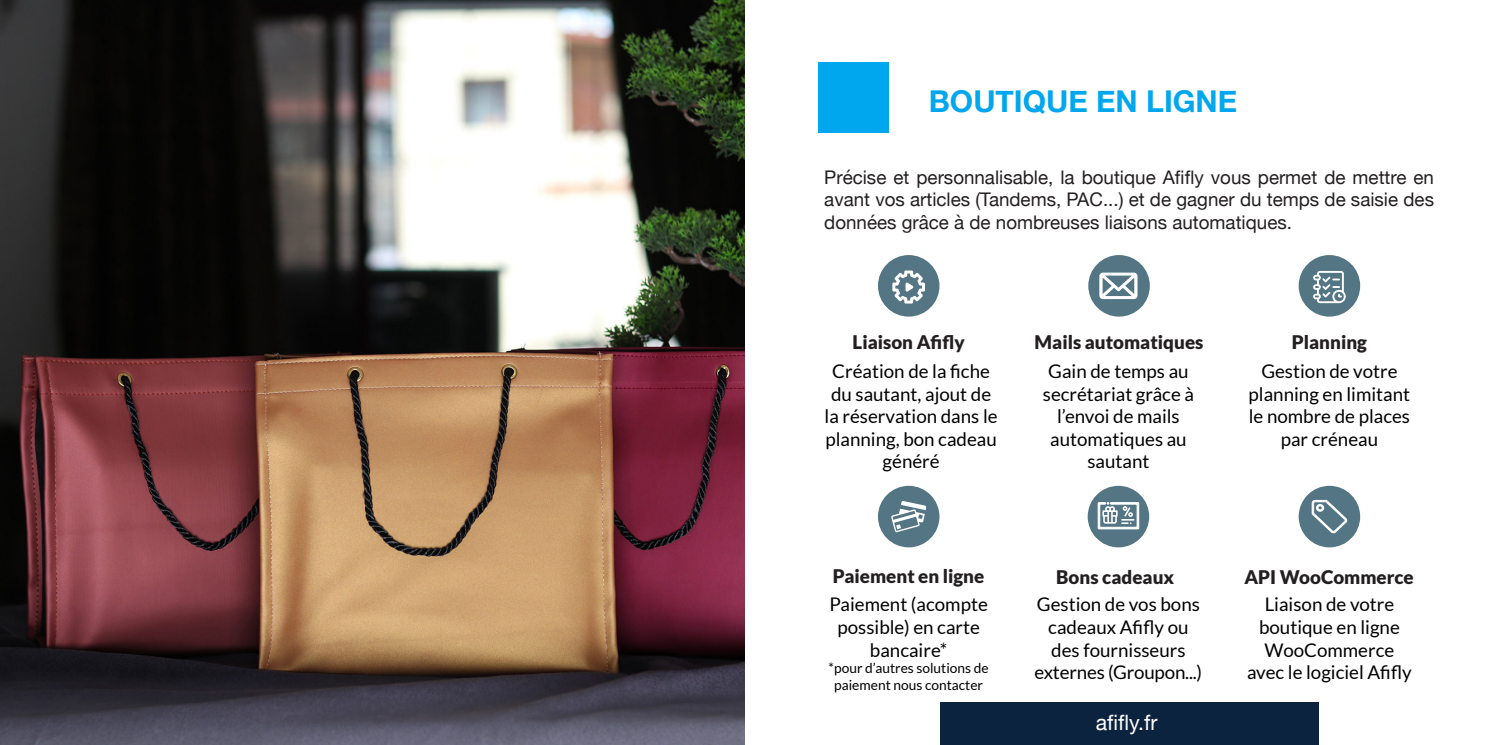
<style>
.page{position:relative;width:1489px;height:745px;background:#fff}
.page>*{position:absolute;margin:0;border:0;box-sizing:border-box;transform-origin:0 0}
.t1{font:700 30px "Helvetica Neue";color:#00a7ee}
.t2{font:21.25px "Helvetica Neue";color:#fff}
.t3{font:18.75px/22.5px "Lato";color:#000;text-align:center}
.t4{font:18.75px/22.5px "Helvetica Neue";color:#231f20;text-align:justify}
.t5{font:900 18.75px "Lato";color:#231f20}
.t6{font:13.75px/16.5px "Lato";color:#000;text-align:center}
</style>
<div class="page">
<img style="left:0;top:0;width:744px;height:744px">
<div style="left:818px;top:62px;width:70px;height:71px;background:#00a7ee"></div>
<div style="left:940px;top:702px;width:377px;height:42px;background:#0c2340"></div>
<div style="left:1298px;top:255px;width:61px;height:61px;background:#547684;border-radius:50%"></div>
<div style="left:1088px;top:255px;width:61px;height:61px;background:#547684;border-radius:50%"></div>
<div style="left:1087px;top:485px;width:62px;height:62px;background:#547684;border-radius:50%"></div>
<div style="left:877px;top:255px;width:62px;height:61px;background:#547684;border-radius:50%"></div>
<svg style="left:1097px;top:502px;width:42px;height:27px"></svg>
<svg style="left:892px;top:270px;width:33px;height:33px"></svg>
<svg style="left:1099px;top:273px;width:37px;height:25px"></svg>
<div style="left:877px;top:485px;width:62px;height:62px;background:#547684;border-radius:50%"></div>
<div style="left:1298px;top:485px;width:61px;height:62px;background:#547684;border-radius:50%"></div>
<svg style="left:1313px;top:271px;width:32px;height:32px"></svg>
<svg style="left:891px;top:501px;width:35px;height:31px"></svg>
<svg style="left:1311px;top:499px;width:36px;height:34px"></svg>
<p class="t1" style="left:928px;top:78px;width:310px">BOUTIQUE EN LIGNE</p>
<p class="t4" style="left:824px;top:167px;width:611px">Précise et personnalisable, la boutique Afifly vous permet de mettre en avant vos articles (Tandems, PAC...) et de gagner du temps de saisie des données grâce à de nombreuses liaisons automatiques.</p>
<p class="t5" style="left:852px;top:330px;width:114px">Liaison Afifly</p>
<p class="t3" style="left:824px;top:359px;width:174px">Création de la fiche du sautant, ajout de la réservation dans le planning, bon cadeau généré</p>
<p class="t5" style="left:1034px;top:330px;width:170px">Mails automatiques</p>
<p class="t3" style="left:1042px;top:359px;width:153px">Gain de temps au secrétariat grâce à l’envoi de mails</p>
<p class="t3" style="left:1050px;top:427px;width:138px">automatiques au</p>
<p class="t3" style="left:1087px;top:449px;width:63px">sautant</p>
<p class="t5" style="left:833px;top:565px;width:153px">Paiement en ligne</p>
<p class="t3" style="left:829px;top:593px;width:160px">Paiement (acompte possible) en carte bancaire*</p>
<p class="t6" style="left:828px;top:659px;width:162px">*pour d’autres solutions de paiement nous contacter</p>
<p class="t5" style="left:1056px;top:566px;width:119px">Bons cadeaux</p>
<p class="t3" style="left:1036px;top:593px;width:164px">Gestion de vos bons</p>
<p class="t3" style="left:1048px;top:615px;width:142px;text-align:left">cadeaux Afifly ou des fournisseurs</p>
<p class="t3" style="left:1034px;top:660px;width:169px">externes (Groupon...)</p>
<p class="t2" style="left:1095px;top:706px;width:63px">afifly.fr</p>
<p class="t5" style="left:1291px;top:330px;width:77px">Planning</p>
<p class="t3" style="left:1248px;top:359px;width:163px">Gestion de votre planning en limitant le nombre de places par créneau</p>
<p class="t5" style="left:1244px;top:565px;width:171px">API WooCommerce</p>
<p class="t3" style="left:1264px;top:593px;width:131px">Liaison de votre</p>
<p class="t3" style="left:1246px;top:615px;width:166px">boutique en ligne<br>WooCommerce avec le logiciel Afifly</p>
</div>
